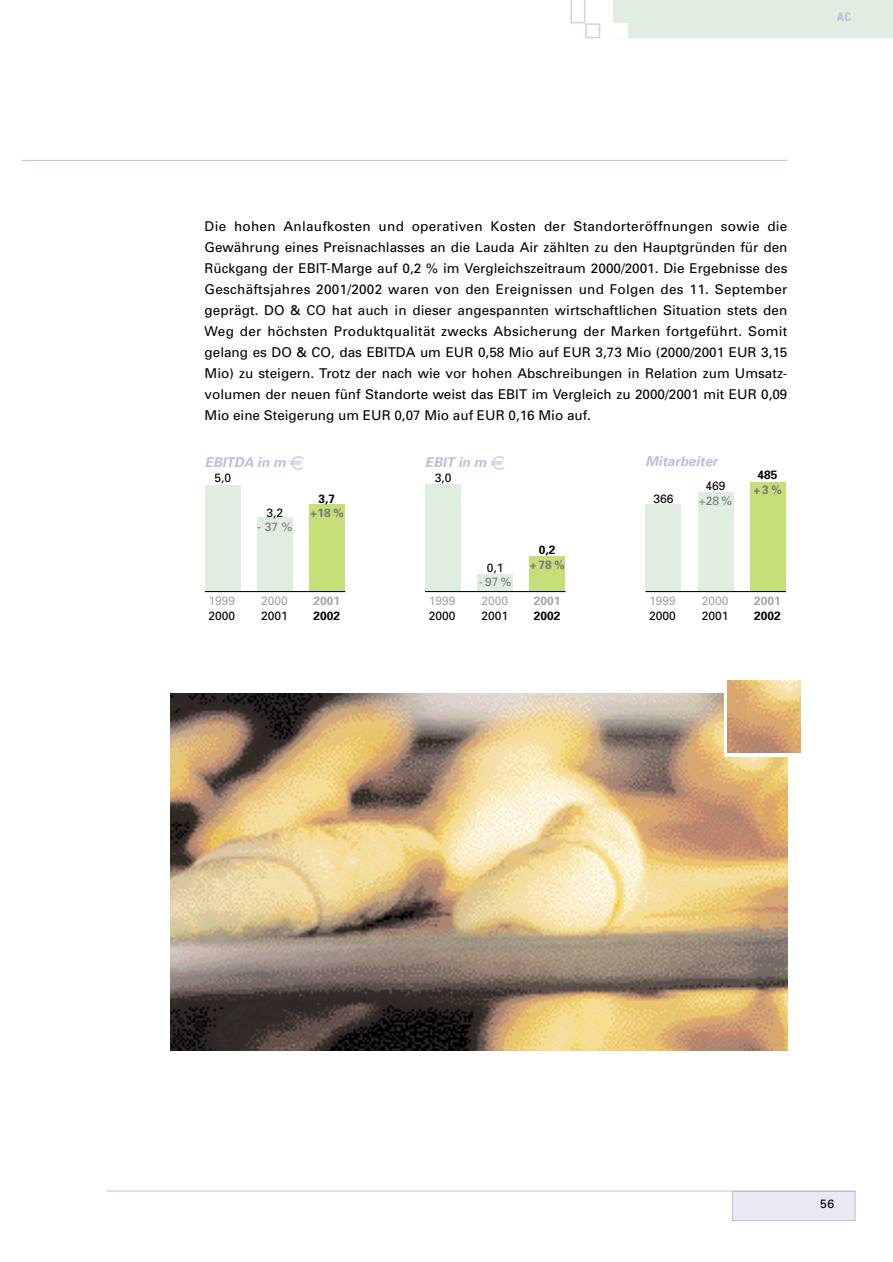
<style>
.page{position:relative;width:893px;height:1262px;background:#fff}
.page>*{position:absolute;margin:0;border:0;box-sizing:border-box;transform-origin:0 0}
.t1{font:13.5px/21px "Univers";color:#000;text-align:justify}
.t2{font:italic 700 13.5px "Univers";color:#bac1da}
.t3{font:12px "Univers";color:#000}
.t4{font:12px "Univers";color:#a6a6a6}
.t5{font:700 12px "Univers";color:#000}
.t6{font:700 12px "Univers";color:#a6a6a6}
.t7{font:12px "Univers";color:#777}
.t8{font:700 12px "Univers";color:#777}
.t9{font:700 condensed 12px "Univers";color:#bac1da}
.s1{font-family:"Euro Logo";font-weight:400;font-style:normal}
</style>
<div class="page">
<hr style="left:22px;top:160px;width:765px;height:1px;background:#bac1da">
<div style="left:613px;top:0;width:279px;height:38px;background:#e0eee2"></div>
<svg style="left:570px;top:0;width:31px;height:39px"></svg>
<div style="left:613px;top:23px;width:15px;height:15px;background:#fff"></div>
<div style="left:732px;top:1191px;width:123px;height:29px;background:#e8e9f1"></div>
<div style="left:732px;top:1191px;width:123px;height:29px;border:1px solid #bac1da"></div>
<hr style="left:107px;top:1190px;width:748px;height:1px;background:#bac1da">
<img style="left:170px;top:693px;width:617px;height:357px">
<div style="left:723px;top:693px;width:64px;height:64px;background:#fff"></div>
<img style="left:728px;top:680px;width:72px;height:73px">
<div style="left:205px;top:485px;width:35px;height:107px;background:#e0eee2"></div>
<div style="left:257px;top:517px;width:35px;height:74px;background:#e0eee2"></div>
<div style="left:309px;top:505px;width:36px;height:87px;background:#c5df78"></div>
<hr style="left:205px;top:591px;width:140px;height:1px;background:#000">
<div style="left:425px;top:484px;width:36px;height:108px;background:#e0eee2"></div>
<div style="left:477px;top:574px;width:36px;height:17px;background:#e0eee2"></div>
<div style="left:529px;top:556px;width:36px;height:36px;background:#c5df78"></div>
<hr style="left:425px;top:591px;width:140px;height:1px;background:#000">
<div style="left:645px;top:504px;width:36px;height:88px;background:#e0eee2"></div>
<div style="left:697px;top:492px;width:36px;height:99px;background:#e0eee2"></div>
<div style="left:749px;top:482px;width:36px;height:110px;background:#c5df78"></div>
<hr style="left:645px;top:591px;width:140px;height:1px;background:#000">
<p class="t9" style="left:836px;top:13px;width:16px">AC</p>
<p class="t1" style="left:205px;top:217px;width:584px">Die hohen Anlaufkosten und operativen Kosten der Standorteröffnungen sowie die Gewährung eines Preisnachlasses an die Lauda Air zählten zu den Hauptgründen für den Rückgang der EBIT-Marge auf 0,2 % im Vergleichszeitraum 2000/2001. Die Ergebnisse des Geschäftsjahres 2001/2002 waren von den Ereignissen und Folgen des 11. September geprägt. DO &amp; CO hat auch in dieser angespannten wirtschaftlichen Situation stets den Weg der höchsten Produktqualität zwecks Absicherung der Marken fortgeführt. Somit gelang es DO &amp; CO, das EBITDA um EUR 0,58 Mio auf EUR 3,73 Mio (2000/2001 EUR 3,15<br>Mio) zu steigern. Trotz der nach wie vor hohen Abschreibungen in Relation zum Umsatz&shy;volumen der neuen fünf Standorte weist das EBIT im Vergleich zu 2000/2001 mit EUR 0,09<br>Mio eine Steigerung um EUR 0,07 Mio auf EUR 0,16 Mio auf.</p>
<p class="t2" style="left:205px;top:457px;width:101px">EBITDA in m <span class="s1">e</span></p>
<p class="t3" style="left:214px;top:473px;width:18px">5,0</p>
<p class="t3" style="left:266px;top:508px;width:18px">3,2</p>
<p class="t7" style="left:257px;top:522px;width:37px">- 37 %</p>
<p class="t5" style="left:318px;top:494px;width:18px">3,7</p>
<p class="t8" style="left:310px;top:509px;width:35px">+18 %</p>
<p class="t4" style="left:208px;top:596px;width:28px">1999</p>
<p class="t3" style="left:208px;top:611px;width:28px">2000</p>
<p class="t4" style="left:261px;top:596px;width:28px">2000</p>
<p class="t3" style="left:261px;top:611px;width:28px">2001</p>
<p class="t6" style="left:313px;top:596px;width:28px">2001</p>
<p class="t5" style="left:313px;top:611px;width:28px">2002</p>
<p class="t2" style="left:425px;top:457px;width:81px">EBIT in m <span class="s1">e</span></p>
<p class="t3" style="left:434px;top:473px;width:18px">3,0</p>
<p class="t2" style="left:645px;top:456px;width:74px">Mitarbeiter</p>
<p class="t3" style="left:653px;top:494px;width:22px">366</p>
<p class="t3" style="left:705px;top:482px;width:22px">469</p>
<p class="t7" style="left:698px;top:496px;width:35px">+28 %</p>
<p class="t5" style="left:757px;top:470px;width:22px">485</p>
<p class="t8" style="left:753px;top:485px;width:30px">+3%</p>
<p class="t3" style="left:487px;top:563px;width:18px">0,1</p>
<p class="t7" style="left:479px;top:578px;width:34px">-97%</p>
<p class="t5" style="left:539px;top:546px;width:18px">0,2</p>
<p class="t8" style="left:529px;top:560px;width:37px">+78%</p>
<p class="t4" style="left:429px;top:596px;width:28px">1999</p>
<p class="t3" style="left:429px;top:611px;width:28px">2000</p>
<p class="t4" style="left:481px;top:596px;width:28px">2000</p>
<p class="t3" style="left:481px;top:611px;width:28px">2001</p>
<p class="t6" style="left:534px;top:596px;width:28px">2001</p>
<p class="t5" style="left:534px;top:611px;width:28px">2002</p>
<p class="t4" style="left:649px;top:596px;width:28px">1999</p>
<p class="t3" style="left:649px;top:611px;width:28px">2000</p>
<p class="t4" style="left:701px;top:596px;width:28px">2000</p>
<p class="t3" style="left:701px;top:611px;width:28px">2001</p>
<p class="t6" style="left:754px;top:596px;width:28px">2001</p>
<p class="t5" style="left:754px;top:611px;width:28px">2002</p>
<p class="t3" style="left:820px;top:1199px;width:16px">56</p>
</div>
